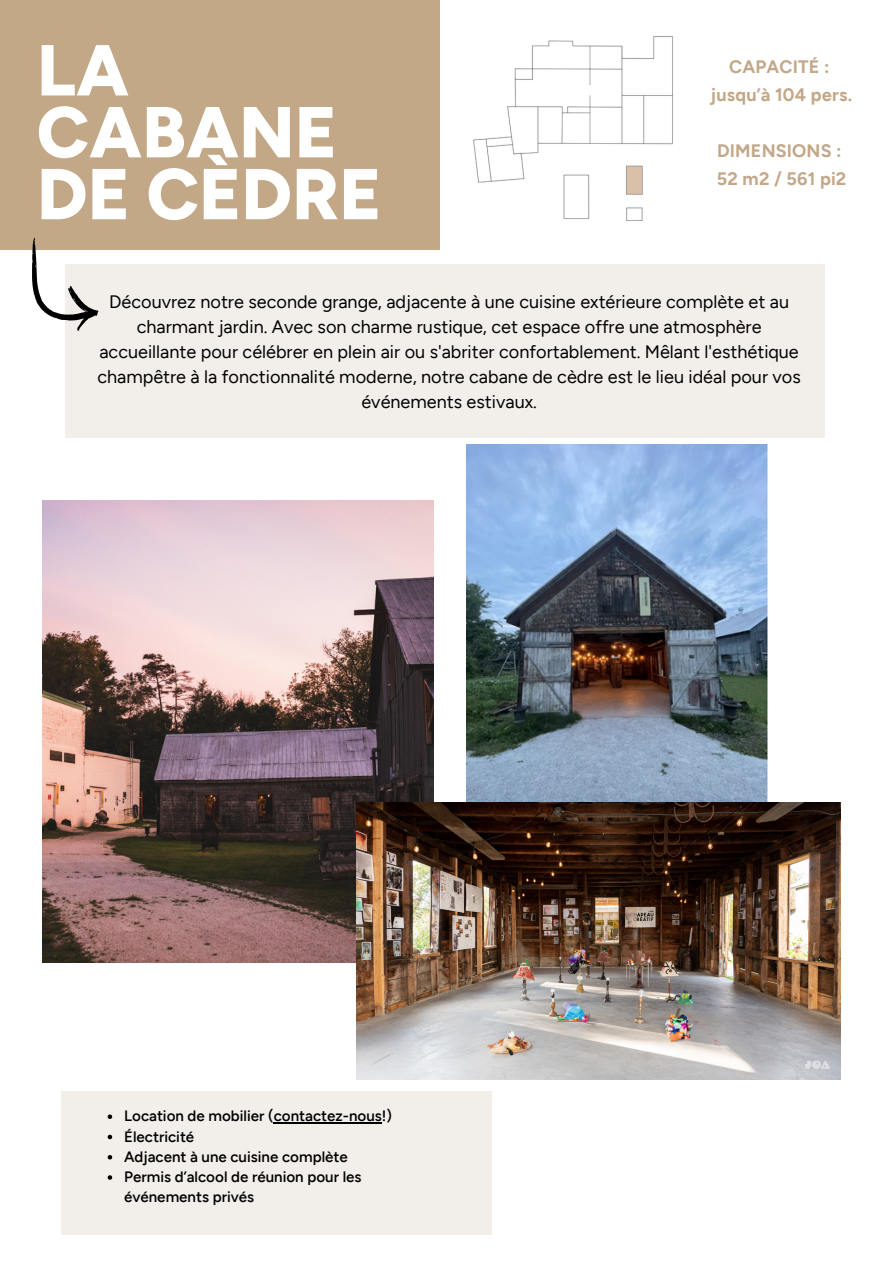
<style>
.page{position:relative;width:894px;height:1264px;background:#fff}
.page>*{position:absolute;margin:0;border:0;box-sizing:border-box;transform-origin:0 0}
.t1{font:800 71.85px/61.8px "Figtree";color:#fff}
.t2{font:18px/24.8px "Figtree";color:#000;text-align:center}
.t3{font:700 18px/28.2px "Figtree";letter-spacing:.01em;color:#c2a788;text-align:center}
.t4{font:500 15px/20.2px "Figtree";color:#000}
</style>
<div class="page">
<img style="left:473px;top:36px;width:200px;height:185px">
<div style="left:0;top:0;width:439px;height:249px;background:#c3a888"></div>
<div style="left:65px;top:264px;width:759px;height:173px;background:#f2efea"></div>
<svg style="left:32px;top:238px;width:66px;height:93px"></svg>
<img style="left:466px;top:445px;width:301px;height:357px">
<div style="left:62px;top:1090px;width:430px;height:144px;background:#f2efea"></div>
<div style="left:626px;top:166px;width:16px;height:28px;background:#d9c0aa"></div>
<img style="left:42px;top:500px;width:391px;height:462px">
<img style="left:356px;top:802px;width:484px;height:277px">
<svg style="left:108px;top:1114px;width:4px;height:4px"></svg>
<hr style="left:274px;top:1122px;width:108px;height:1px;background:#000">
<svg style="left:108px;top:1134px;width:4px;height:5px"></svg>
<svg style="left:108px;top:1155px;width:4px;height:4px"></svg>
<svg style="left:108px;top:1175px;width:4px;height:4px"></svg>
<p class="t1" style="left:37px;top:36px;width:346px">LA<br>CABANE<br>DE CÈDRE</p>
<h2 class="t3" style="left:710px;top:52px;width:143px">CAPACITÉ : jusqu’à 104 pers.</h2>
<p class="t3" style="left:716px;top:136px;width:131px;text-align:left">DIMENSIONS :<br>52 m2 / 561 pi2</p>
<p class="t2" style="left:97px;top:289px;width:704px">Découvrez notre seconde grange, adjacente à une cuisine extérieure complète et au charmant jardin. Avec son charme rustique, cet espace offre une atmosphère accueillante pour célébrer en plein air ou s'abriter confortablement. Mêlant l'esthétique champêtre à la fonctionnalité moderne, notre cabane de cèdre est le lieu idéal pour vos événements estivaux.</p>
<p class="t4" style="left:124px;top:1105px;width:269px">Location de mobilier (contactez-nous!)</p>
<p class="t4" style="left:124px;top:1125px;width:72px">Électricité</p>
<p class="t4" style="left:124px;top:1145px;width:225px">Adjacent à une cuisine complète</p>
<p class="t4" style="left:124px;top:1165px;width:239px">Permis d’alcool de réunion pour les événements privés</p>
</div>
